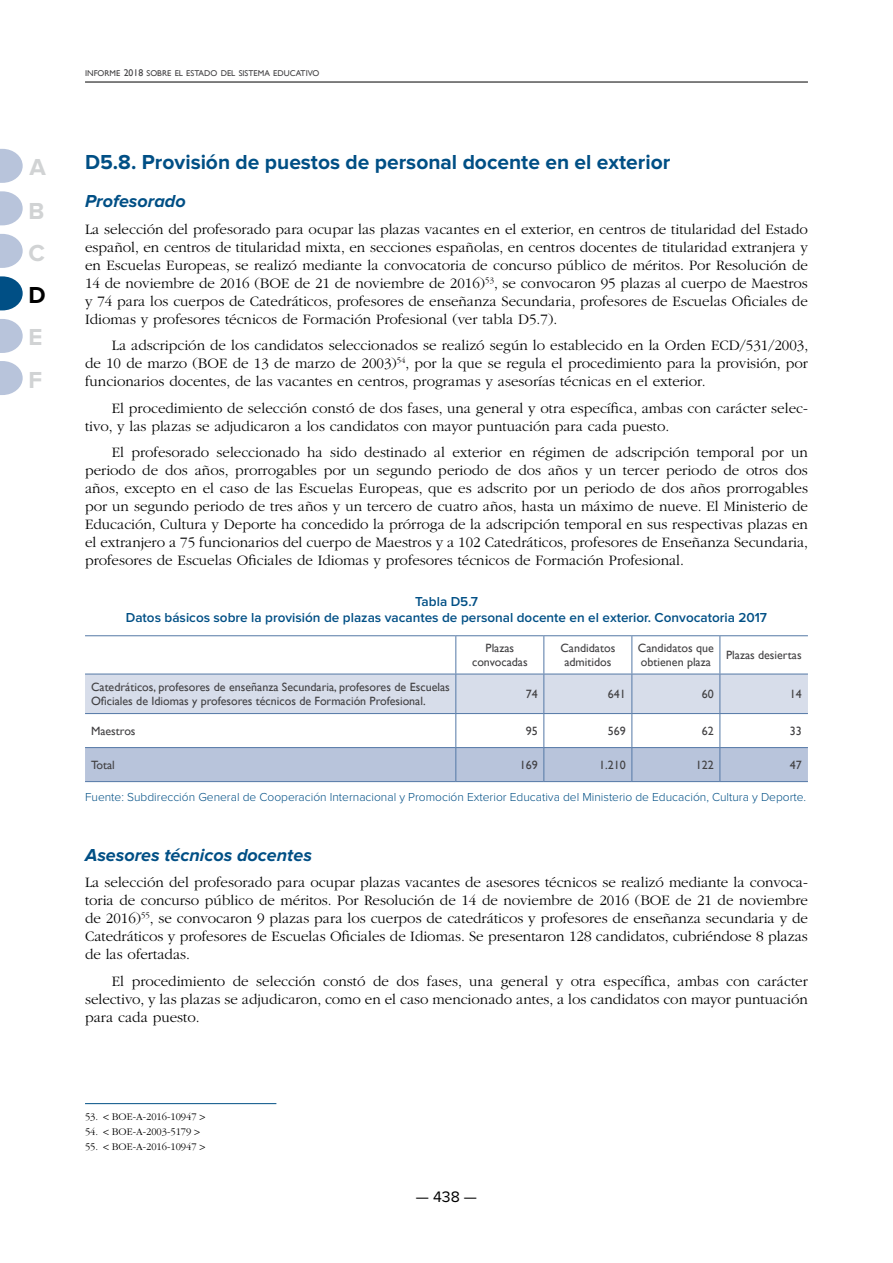
<style>
.page{position:relative;width:893px;height:1263px;background:#fff}
.page>*{position:absolute;margin:0;border:0;box-sizing:border-box;transform-origin:0 0}
.t1{font:700 24px "Proxima Nova";color:#d1d3d4}
.t2{font:700 24px "Proxima Nova";color:#000}
.t3{font:700 21px "Proxima Nova";color:#004f85}
.t4{font:italic 700 18px "Proxima Nova";color:#004f85}
.t5{font:15.75px "Proxima Nova";color:#000}
.t6{font:300 15px/18px "ITC Garamond Std";color:#000;text-align:justify}
.t7{font:600 13.5px/16.2px "Proxima Nova";color:#004f85;text-align:center}
.t8{font:12px/14.4px "Gill Sans";color:#414042;text-align:center}
.t9{font:300 12px "Proxima Nova";color:#004f85}
.t10{font:300 10.5px "ITC Garamond Std";color:#000}
.t11{font:8.4px "Gill Sans";color:#414042}
.s1{font-size:9.75px}
</style>
<div class="page">
<hr style="left:85px;top:82px;width:723px;height:1px;background:#000">
<svg style="left:0;top:319px;width:23px;height:34px"></svg>
<svg style="left:0;top:276px;width:23px;height:34px"></svg>
<svg style="left:0;top:234px;width:23px;height:34px"></svg>
<svg style="left:0;top:191px;width:23px;height:34px"></svg>
<svg style="left:0;top:149px;width:23px;height:34px"></svg>
<svg style="left:0;top:361px;width:23px;height:34px"></svg>
<hr style="left:85px;top:1103px;width:191px;height:1px;background:#004f85">
<svg style="left:85px;top:714px;width:723px;height:33px"></svg>
<svg style="left:85px;top:636px;width:723px;height:77px"></svg>
<div style="left:85px;top:748px;width:723px;height:33px;background:#b8c4db"></div>
<hr style="left:455px;top:636px;width:1px;height:38px;background:#5478a6">
<hr style="left:543px;top:636px;width:1px;height:38px;background:#5478a6">
<hr style="left:631px;top:636px;width:1px;height:38px;background:#5478a6">
<hr style="left:719px;top:636px;width:1px;height:38px;background:#5478a6">
<hr style="left:85px;top:674px;width:371px;height:1px;background:#5478a6">
<hr style="left:455px;top:674px;width:1px;height:39px;background:#5478a6">
<hr style="left:543px;top:674px;width:1px;height:39px;background:#5478a6">
<hr style="left:631px;top:674px;width:1px;height:39px;background:#5478a6">
<hr style="left:719px;top:674px;width:1px;height:39px;background:#5478a6">
<hr style="left:85px;top:713px;width:371px;height:1px;background:#5478a6">
<hr style="left:456px;top:713px;width:88px;height:1px;background:#5478a6">
<hr style="left:455px;top:714px;width:1px;height:33px;background:#5478a6">
<hr style="left:544px;top:713px;width:88px;height:1px;background:#5478a6">
<hr style="left:543px;top:714px;width:1px;height:33px;background:#5478a6">
<hr style="left:632px;top:713px;width:88px;height:1px;background:#5478a6">
<hr style="left:631px;top:714px;width:1px;height:33px;background:#5478a6">
<hr style="left:720px;top:713px;width:88px;height:1px;background:#5478a6">
<hr style="left:719px;top:714px;width:1px;height:33px;background:#5478a6">
<hr style="left:85px;top:747px;width:371px;height:1px;background:#5478a6">
<hr style="left:456px;top:747px;width:88px;height:1px;background:#5478a6">
<hr style="left:455px;top:748px;width:1px;height:33px;background:#5478a6">
<hr style="left:544px;top:747px;width:88px;height:1px;background:#5478a6">
<hr style="left:543px;top:748px;width:1px;height:33px;background:#5478a6">
<hr style="left:632px;top:747px;width:88px;height:1px;background:#5478a6">
<hr style="left:631px;top:748px;width:1px;height:33px;background:#5478a6">
<hr style="left:720px;top:747px;width:88px;height:1px;background:#5478a6">
<hr style="left:719px;top:748px;width:1px;height:33px;background:#5478a6">
<hr style="left:456px;top:674px;width:88px;height:1px;background:#5478a6">
<hr style="left:544px;top:674px;width:88px;height:1px;background:#5478a6">
<hr style="left:632px;top:674px;width:88px;height:1px;background:#5478a6">
<hr style="left:720px;top:674px;width:88px;height:1px;background:#5478a6">
<hr style="left:85px;top:781px;width:371px;height:1px;background:#5478a6">
<hr style="left:456px;top:781px;width:88px;height:1px;background:#5478a6">
<hr style="left:544px;top:781px;width:88px;height:1px;background:#5478a6">
<hr style="left:632px;top:781px;width:88px;height:1px;background:#5478a6">
<hr style="left:720px;top:781px;width:88px;height:1px;background:#5478a6">
<hr style="left:85px;top:635px;width:371px;height:1px;background:#5478a6">
<hr style="left:456px;top:635px;width:88px;height:1px;background:#5478a6">
<hr style="left:544px;top:635px;width:88px;height:1px;background:#5478a6">
<hr style="left:632px;top:635px;width:88px;height:1px;background:#5478a6">
<hr style="left:720px;top:635px;width:88px;height:1px;background:#5478a6">
<h1 class="t1" style="left:29px;top:156px;width:18px">A</h1>
<h1 class="t1" style="left:28px;top:200px;width:17px">B</h1>
<h1 class="t1" style="left:28px;top:242px;width:18px">C</h1>
<h1 class="t2" style="left:28px;top:284px;width:19px">D</h1>
<h1 class="t1" style="left:28px;top:326px;width:15px">E</h1>
<h1 class="t1" style="left:28px;top:369px;width:15px">F</h1>
<p class="t11" style="left:85px;top:69px;width:236px">INFORME <span class="s1">2018</span> SOBRE EL ESTADO DEL SISTEMA EDUCATIVO</p>
<h2 class="t3" style="left:85px;top:152px;width:587px">D5.8. Provisión de puestos de personal docente en el exterior</h2>
<p class="t4" style="left:85px;top:193px;width:102px">Profesorado</p>
<p class="t6" style="left:85px;top:220px;width:724px">La selección del profesorado para ocupar las plazas vacantes en el exterior, en centros de titularidad del Estado español, en centros de titularidad mixta, en secciones españolas, en centros docentes de titularidad extranjera y en Escuelas Europeas, se realizó mediante la convocatoria de concurso público de méritos. Por Resolución de 14 de noviembre de 2016 (BOE de 21 de noviembre de 2016)<sup>53</sup>, se convocaron 95 plazas al cuerpo de Maestros y 74 para los cuerpos de Catedráticos, profesores de enseñanza Secundaria, profesores de Escuelas Oficiales de Idiomas y profesores técnicos de Formación Profesional (ver tabla D5.7).</p>
<p class="t6" style="left:85px;top:337px;width:725px;text-indent:27px">La adscripción de los candidatos seleccionados se realizó según lo establecido en la Orden ECD/531/2003, de 10 de marzo (BOE de 13 de marzo de 2003)<sup>54</sup>, por la que se regula el procedimiento para la provisión, por funcionarios docentes, de las vacantes en centros, programas y asesorías técnicas en el exterior.</p>
<p class="t6" style="left:85px;top:399px;width:724px;text-indent:27px">El procedimiento de selección constó de dos fases, una general y otra específica, ambas con carácter selec&shy;tivo, y las plazas se adjudicaron a los candidatos con mayor puntuación para cada puesto.</p>
<p class="t6" style="left:85px;top:444px;width:725px;text-indent:27px">El profesorado seleccionado ha sido destinado al exterior en régimen de adscripción temporal por un periodo de dos años, prorrogables por un segundo periodo de dos años y un tercer periodo de otros dos años, excepto en el caso de las Escuelas Europeas, que es adscrito por un periodo de dos años prorrogables por un segundo periodo de tres años y un tercero de cuatro años, hasta un máximo de nueve. El Ministerio de Educación, Cultura y Deporte ha concedido la prórroga de la adscripción temporal en sus respectivas plazas en el extranjero a 75 funcionarios del cuerpo de Maestros y a 102 Catedráticos, profesores de Enseñanza Secundaria, profesores de Escuelas Oficiales de Idiomas y profesores técnicos de Formación Profesional.</p>
<p class="t7" style="left:126px;top:594px;width:643px">Tabla D5.7<br>Datos básicos sobre la provisión de plazas vacantes de personal docente en el exterior. Convocatoria 2017</p>
<p class="t8" style="left:472px;top:641px;width:57px">Plazas convocadas</p>
<p class="t8" style="left:560px;top:641px;width:56px">Candidatos admitidos</p>
<p class="t8" style="left:638px;top:641px;width:77px;text-align:left">Candidatos que obtienen plaza</p>
<p class="t8" style="left:726px;top:648px;width:77px">Plazas desiertas</p>
<p class="t8" style="left:91px;top:680px;width:360px;text-align:left">Catedráticos, profesores de enseñanza Secundaria, profesores de Escuelas<br>Oficiales de Idiomas y profesores técnicos de Formación Profesional.</p>
<p class="t8" style="left:526px;top:687px;width:13px">74</p>
<p class="t8" style="left:608px;top:687px;width:19px">641</p>
<p class="t8" style="left:702px;top:687px;width:13px">60</p>
<p class="t8" style="left:790px;top:687px;width:13px">14</p>
<p class="t8" style="left:91px;top:724px;width:46px">Maestros</p>
<p class="t8" style="left:526px;top:724px;width:13px">95</p>
<p class="t8" style="left:608px;top:724px;width:19px">569</p>
<p class="t8" style="left:702px;top:724px;width:13px">62</p>
<p class="t8" style="left:790px;top:724px;width:13px">33</p>
<p class="t8" style="left:91px;top:758px;width:25px">Total</p>
<p class="t8" style="left:520px;top:758px;width:19px">169</p>
<p class="t8" style="left:599px;top:758px;width:28px">1.210</p>
<p class="t8" style="left:696px;top:758px;width:19px">122</p>
<p class="t8" style="left:790px;top:758px;width:13px">47</p>
<p class="t9" style="left:85px;top:791px;width:723px">Fuente: Subdirección General de Cooperación Internacional y Promoción Exterior Educativa del Ministerio de Educación, Cultura y Deporte.</p>
<p class="t4" style="left:85px;top:846px;width:228px">Asesores técnicos docentes</p>
<p class="t6" style="left:85px;top:873px;width:724px">La selección del profesorado para ocupar plazas vacantes de asesores técnicos se realizó mediante la convoca&shy;toria de concurso público de méritos. Por Resolución de 14 de noviembre de 2016 (BOE de 21 de noviembre de 2016)<sup>55</sup>, se convocaron 9 plazas para los cuerpos de catedráticos y profesores de enseñanza secundaria y de Catedráticos y profesores de Escuelas Oficiales de Idiomas. Se presentaron 128 candidatos, cubriéndose 8 plazas de las ofertadas.</p>
<p class="t6" style="left:85px;top:972px;width:724px;text-indent:27px">El procedimiento de selección constó de dos fases, una general y otra específica, ambas con carácter selectivo, y las plazas se adjudicaron, como en el caso mencionado antes, a los candidatos con mayor puntuación para cada puesto.</p>
<p class="t10" style="left:85px;top:1111px;width:122px">53. &lt; BOE-A-2016-10947 &gt;</p>
<p class="t10" style="left:85px;top:1126px;width:117px">54. &lt; BOE-A-2003-5179 &gt;</p>
<p class="t10" style="left:85px;top:1141px;width:122px">55. &lt; BOE-A-2016-10947 &gt;</p>
<p class="t5" style="left:416px;top:1189px;width:63px">— 438 —</p>
</div>
